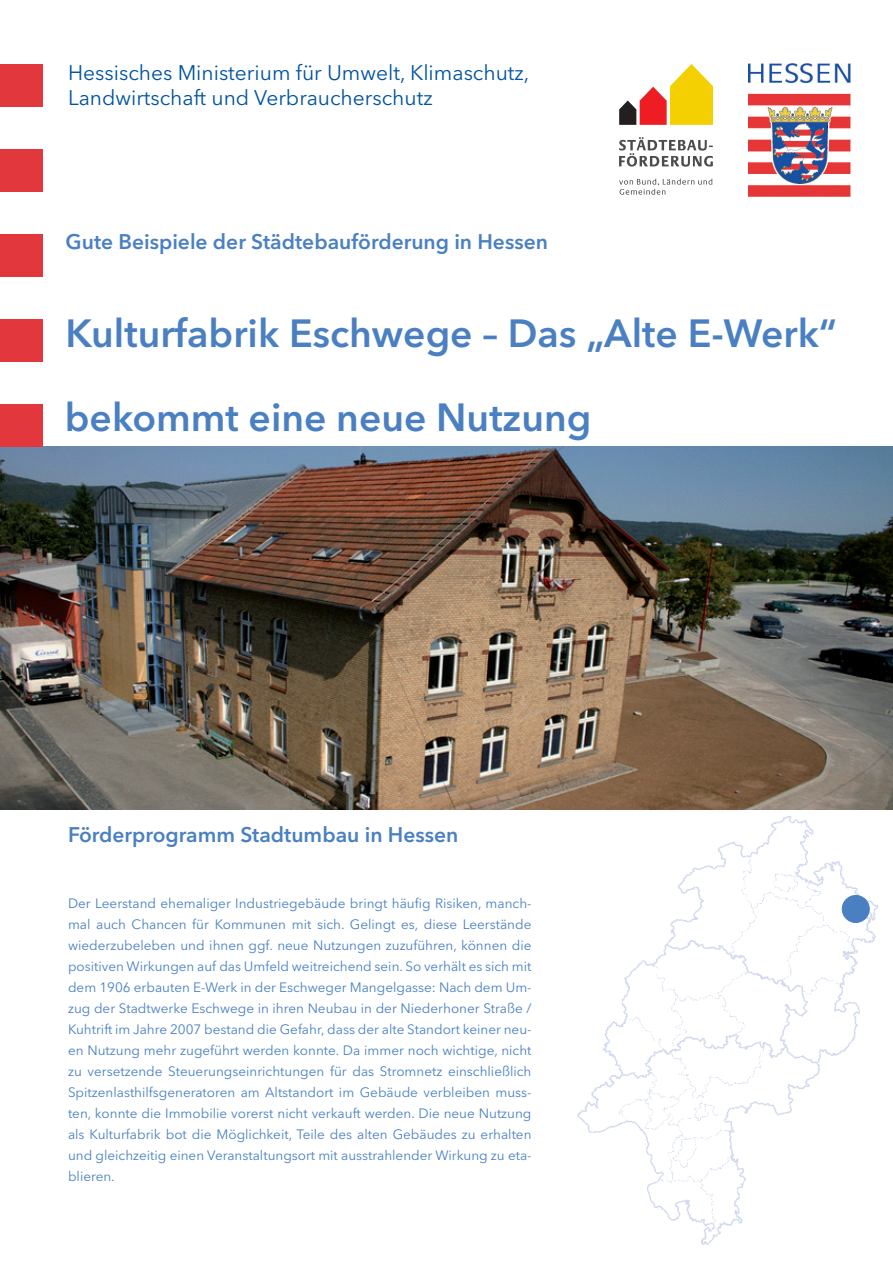
<style>
.page{position:relative;width:893px;height:1263px;background:#fff}
.page>*{position:absolute;margin:0;border:0;box-sizing:border-box;transform-origin:0 0}
.t1{font:600 39px "Avenir Next LT Pro";color:#4a80c2}
.t2{font:21px/25.2px "Avenir Next LT Pro";color:#0153a0}
.t3{font:600 21px "Avenir Next LT Pro";color:#4a80c2}
.t4{font:13.5px/21px "Avenir Next LT Pro";color:#4a80c2;text-align:justify}
</style>
<div class="page">
<img style="left:563px;top:809px;width:321px;height:436px">
<div style="left:842px;top:895px;width:27px;height:27px;background:#4a80c2;border-radius:50%"></div>
<div style="left:842px;top:895px;width:28px;height:28px;border:1px solid #4a80c2;border-radius:50%"></div>
<img style="left:0;top:446px;width:893px;height:363px">
<img style="left:748px;top:64px;width:102px;height:132px">
<div style="left:0;top:64px;width:43px;height:42px;background:#e1373d"></div>
<div style="left:0;top:149px;width:43px;height:42px;background:#e1373d"></div>
<div style="left:0;top:234px;width:43px;height:42px;background:#e1373d"></div>
<div style="left:0;top:319px;width:43px;height:42px;background:#e1373d"></div>
<div style="left:0;top:404px;width:43px;height:42px;background:#e1373d"></div>
<svg style="left:619px;top:64px;width:94px;height:61px"></svg>
<svg style="left:619px;top:179px;width:93px;height:16px"></svg>
<svg style="left:619px;top:137px;width:94px;height:30px"></svg>
<h2 class="t2" style="left:68px;top:60px;width:463px">Hessisches Ministerium für Umwelt, Klimaschutz,<br>Landwirtschaft und Verbraucherschutz</h2>
<h2 class="t3" style="left:66px;top:229px;width:484px">Gute Beispiele der Städtebauförderung in Hessen</h2>
<h1 class="t1" style="left:66px;top:310px;width:773px">Kulturfabrik Eschwege – Das „Alte E-Werk“</h1>
<h1 class="t1" style="left:65px;top:394px;width:528px">bekommt eine neue Nutzung</h1>
<h2 class="t3" style="left:68px;top:821px;width:392px">Förderprogramm Stadtumbau in Hessen</h2>
<p class="t4" style="left:68px;top:893px;width:465px">Der Leerstand ehemaliger Industriegebäude bringt häufig Risiken, manch&shy;mal auch Chancen für Kommunen mit sich. Gelingt es, diese Leerstände wiederzubeleben und ihnen ggf. neue Nutzungen zuzuführen, können die positiven Wirkungen auf das Umfeld weitreichend sein. So verhält es sich mit dem 1906 erbauten E-Werk in der Eschweger Mangelgasse: Nach dem Um&shy;zug der Stadtwerke Eschwege in ihren Neubau in der Niederhoner Straße / Kuhtrift im Jahre 2007 bestand die Gefahr, dass der alte Standort keiner neu&shy;en Nutzung mehr zugeführt werden konnte. Da immer noch wichtige, nicht zu versetzende Steuerungseinrichtungen für das Stromnetz einschließlich Spitzenlasthilfsgeneratoren am Altstandort im Gebäude verbleiben muss&shy;ten, konnte die Immobilie vorerst nicht verkauft werden. Die neue Nutzung als Kulturfabrik bot die Möglichkeit, Teile des alten Gebäudes zu erhalten und gleichzeitig einen Veranstaltungsort mit ausstrahlender Wirkung zu eta&shy;blieren.</p>
</div>
